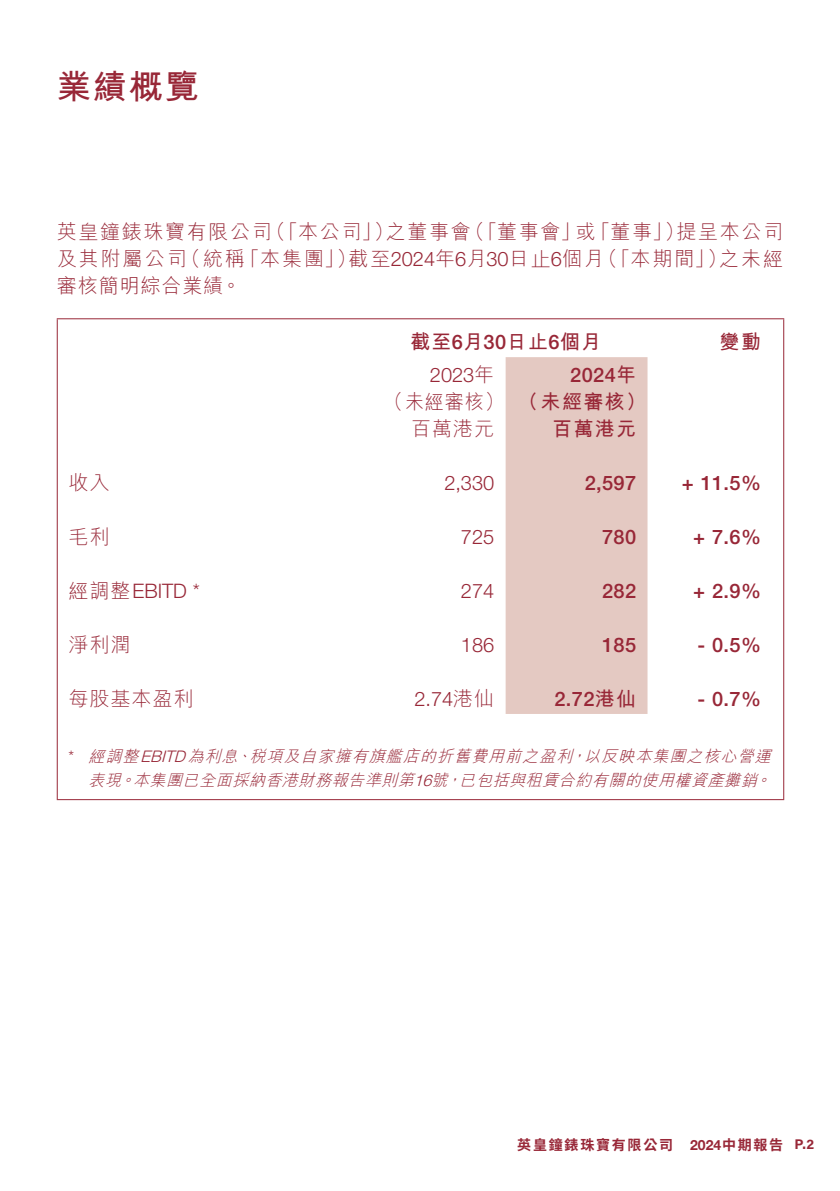
<style>
.page{position:relative;width:840px;height:1191px;background:#fff}
.page>*{position:absolute;margin:0;border:0;box-sizing:border-box;transform-origin:0 0}
.t1{font:700 34px "M Hei HK";color:#982737}
.t2{font:300 20px/27px "M Hei HK";letter-spacing:.08em;color:#982737;text-align:justify}
.t3{font:500 20px "Helvetica Neue LT Std";letter-spacing:.02em;color:#982737}
.t4{font:300 20px "Helvetica Neue LT Std";color:#982737}
.t5{font:700 20px "M Hei HK";letter-spacing:.07em;color:#982737}
.t6{font:300 20px/27px "M Hei HK";letter-spacing:.05em;color:#982737;scale:.95 1}
.t7{font:italic 300 16px/24px "M Hei HK";color:#982737;text-align:right}
.t8{font:700 14px "Source Han Sans TC";letter-spacing:.125em;color:#982737}
.s1{font-family:"Helvetica Neue LT Std"}
.s2{font-family:"Helvetica Neue LT Std";font-weight:500}
.s3{font-family:"M Hei HK"}
.s4{font-family:"M Hei HK";font-weight:700}
.s5{font-weight:700}
.s6{font-family:"Helvetica Neue LT Std";font-style:normal}
.s7{font-family:"Helvetica Neue"}
.s8{font-family:"Acumin Variable Concept";font-weight:400}
</style>
<div class="page">
<hr style="left:57px;top:318px;width:726px;height:1px;background:#982737">
<hr style="left:57px;top:319px;width:1px;height:480px;background:#982737">
<hr style="left:782px;top:319px;width:1px;height:480px;background:#982737">
<hr style="left:57px;top:799px;width:726px;height:1px;background:#982737">
<div style="left:505px;top:357px;width:142px;height:357px;background:#e4c9c2"></div>
<h1 class="t1" style="left:57px;top:62px;width:143px">業績概覽</h1>
<p class="t2" style="left:57px;top:218px;width:727px">英皇鐘錶珠寶有限公司（「本公司」）之董事會（「董事會」或「董事」）提呈本公司及其附屬公司（統稱「本集團」）截至<span class="s1">2024</span>年<span class="s1">6</span>月<span class="s1">30</span>日止<span class="s1">6</span>個月（「本期間」）之未經審核簡明綜合業績。</p>
<p class="t5" style="left:410px;top:327px;width:193px">截至<span class="s2">6</span>月<span class="s2">30</span>日止<span class="s2">6</span>個月</p>
<p class="t5" style="left:719px;top:327px;width:43px">變動</p>
<p class="t4" style="left:429px;top:362px;width:66px">2023<span class="s3">年</span></p>
<p class="t3" style="left:570px;top:362px;width:67px">2024<span class="s4">年</span></p>
<p class="t6" style="left:411px;top:387px;width:248px;text-indent:-27px">（未經審核） <span class="s5">（未經審核）</span>百萬港元</p>
<p class="t5" style="left:551px;top:414px;width:86px">百萬港元</p>
<p class="t2" style="left:69px;top:468px;width:42px">收入</p>
<p class="t4" style="left:444px;top:470px;width:51px">2,330</p>
<p class="t3" style="left:584px;top:470px;width:53px">2,597</p>
<p class="t3" style="left:681px;top:470px;width:81px">+ 11.5%</p>
<p class="t2" style="left:69px;top:522px;width:42px">毛利</p>
<p class="t4" style="left:460px;top:524px;width:35px">725</p>
<p class="t3" style="left:601px;top:524px;width:36px">780</p>
<p class="t3" style="left:693px;top:524px;width:69px">+ 7.6%</p>
<p class="t4" style="left:69px;top:578px;width:133px"><span class="s3">經調整</span>EBITD *</p>
<p class="t4" style="left:460px;top:578px;width:35px">274</p>
<p class="t3" style="left:601px;top:578px;width:36px">282</p>
<p class="t3" style="left:693px;top:578px;width:69px">+ 2.9%</p>
<p class="t2" style="left:69px;top:630px;width:63px">淨利潤</p>
<p class="t4" style="left:460px;top:632px;width:35px">186</p>
<p class="t3" style="left:601px;top:632px;width:36px">185</p>
<p class="t3" style="left:697px;top:632px;width:65px">- 0.5%</p>
<p class="t2" style="left:69px;top:684px;width:126px">每股基本盈利</p>
<p class="t4" style="left:414px;top:686px;width:81px">2.74<span class="s3">港仙</span></p>
<p class="t3" style="left:554px;top:686px;width:83px">2.72<span class="s4">港仙</span></p>
<p class="t3" style="left:697px;top:686px;width:65px">- 0.7%</p>
<p class="t7" style="left:69px;top:744px;width:707px"><span class="s6">*</span> 經調整<span class="s1">EBITD</span>為利息、稅項及自家擁有旗艦店的折舊費用前之盈利，以反映本集團之核心營運表現。本集團已全面採納香港財務報告準則第<span class="s1">16</span>號，已包括與租賃合約有關的使用權資產攤銷。</p>
<p class="t8" style="left:517px;top:1136px;width:298px">英皇鐘錶珠寶有限公司 <span class="s7">2024</span>中期報告 <span class="s8">P.2</span></p>
</div>
